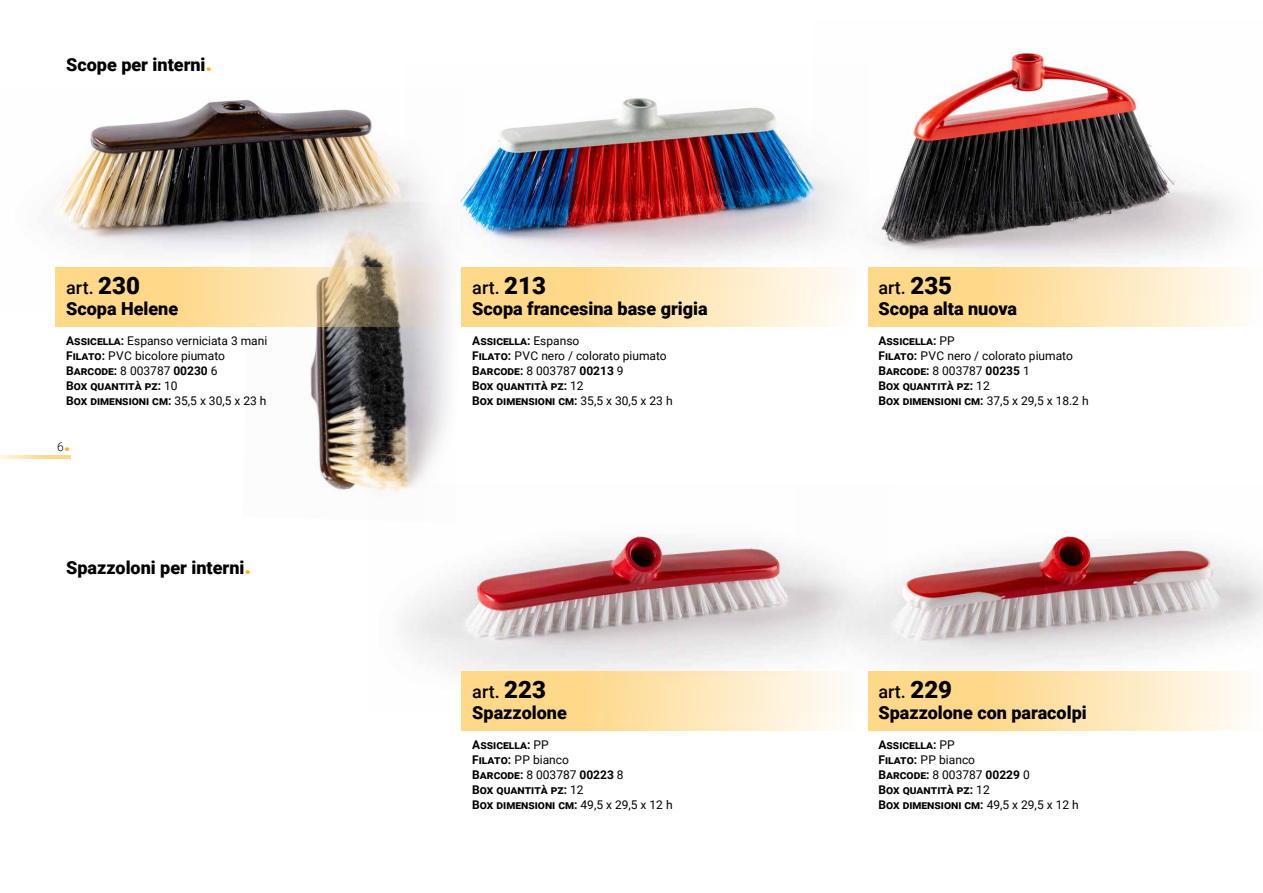
<style>
.page{position:relative;width:1263px;height:893px;background:#fff}
.page>*{position:absolute;margin:0;border:0;box-sizing:border-box;transform-origin:0 0}
.t1{font:900 18px/21px "Roboto";color:#000}
.t2{font:700 12px/15px "Roboto";color:#000}
.t3{font:12px/15px "Roboto";color:#000}
.t4{font:300 12px "Roboto";color:#000}
.s1{font-size:22.5px;color:#ffb31a}
.s2{font-weight:500}
.s3{font-size:24px}
.s4{font-weight:700}
.s5{font-weight:900;font-size:22.5px;color:#ffb31a}
.s6{font-weight:400}
</style>
<div class="page">
<img style="left:462px;top:98px;width:351px;height:164px">
<svg style="left:464px;top:267px;width:372px;height:60px;background:#fee3ac"></svg>
<img style="left:889px;top:535px;width:374px;height:132px">
<svg style="left:868px;top:671px;width:377px;height:59px;background:#fee4af"></svg>
<img style="left:55px;top:99px;width:407px;height:213px">
<img style="left:242px;top:198px;width:222px;height:294px">
<svg style="left:56px;top:267px;width:395px;height:60px;background:#e8cd99"></svg>
<img style="left:368px;top:484px;width:521px;height:226px">
<svg style="left:462px;top:671px;width:395px;height:59px;background:#fee4b1"></svg>
<img style="left:813px;top:52px;width:422px;height:245px">
<svg style="left:868px;top:267px;width:377px;height:60px;background:#fee3ae"></svg>
<hr style="left:0;top:455px;width:71px;height:3px;background:#ffd88a">
<h1 class="t1" style="left:66px;top:53px;width:148px">Scope per interni<span class="s1">.</span></h1>
<h1 class="t1" style="left:66px;top:276px;width:114px"><span class="s2">art.</span> <span class="s3">230<br></span>Scopa Helene</h1>
<p class="t3" style="left:66px;top:332px;width:203px"><span class="s4">Assicella:</span> Espanso verniciata 3 mani<br><span class="s4">Filato:</span> PVC bicolore piumato<br><span class="s4">Barcode:</span> 8 003787 <span class="s4">00230</span> 6<br><span class="s4">Box quantità pz:</span> 10<br><span class="s4">Box dimensioni cm:</span> 35,5 x 30,5 x 23 h</p>
<p class="t4" style="left:57px;top:439px;width:15px">6<span class="s5">.</span></p>
<h1 class="t1" style="left:66px;top:556px;width:187px">Spazzoloni per interni<span class="s1">.</span></h1>
<h1 class="t1" style="left:472px;top:276px;width:237px"><span class="s2">art.</span> <span class="s3">213<br></span>Scopa francesina base grigia</h1>
<p class="t2" style="left:472px;top:332px;width:202px">Assicella: <span class="s6">Espanso<br></span>Filato: <span class="s6">PVC nero / colorato piumato<br></span>Barcode: <span class="s6">8 003787</span> 00213 <span class="s6">9<br></span>Box quantità pz: <span class="s6">12<br></span>Box dimensioni cm: <span class="s6">35,5 x 30,5 x 23 h</span></p>
<h1 class="t1" style="left:472px;top:680px;width:96px"><span class="s2">art.</span> <span class="s3">223<br></span>Spazzolone</h1>
<p class="t2" style="left:472px;top:736px;width:202px">Assicella: <span class="s6">PP<br></span>Filato: <span class="s6">PP bianco<br></span>Barcode: <span class="s6">8 003787</span> 00223 <span class="s6">8<br></span>Box quantità pz: <span class="s6">12<br></span>Box dimensioni cm: <span class="s6">49,5 x 29,5 x 12 h</span></p>
<h1 class="t1" style="left:878px;top:276px;width:140px"><span class="s2">art.</span> <span class="s3">235<br></span>Scopa alta nuova</h1>
<p class="t2" style="left:878px;top:332px;width:212px">Assicella: <span class="s6">PP<br></span>Filato: <span class="s6">PVC nero / colorato piumato<br></span>Barcode: <span class="s6">8 003787</span> 00235 <span class="s6">1<br></span>Box quantità pz: <span class="s6">12<br></span>Box dimensioni cm: <span class="s6">37,5 x 29,5 x 18.2 h</span></p>
<h1 class="t1" style="left:878px;top:680px;width:210px"><span class="s2">art.</span> <span class="s3">229<br></span>Spazzolone con paracolpi</h1>
<p class="t2" style="left:878px;top:736px;width:202px">Assicella: <span class="s6">PP<br></span>Filato: <span class="s6">PP bianco<br></span>Barcode: <span class="s6">8 003787</span> 00229 <span class="s6">0<br></span>Box quantità pz: <span class="s6">12<br></span>Box dimensioni cm: <span class="s6">49,5 x 29,5 x 12 h</span></p>
</div>
